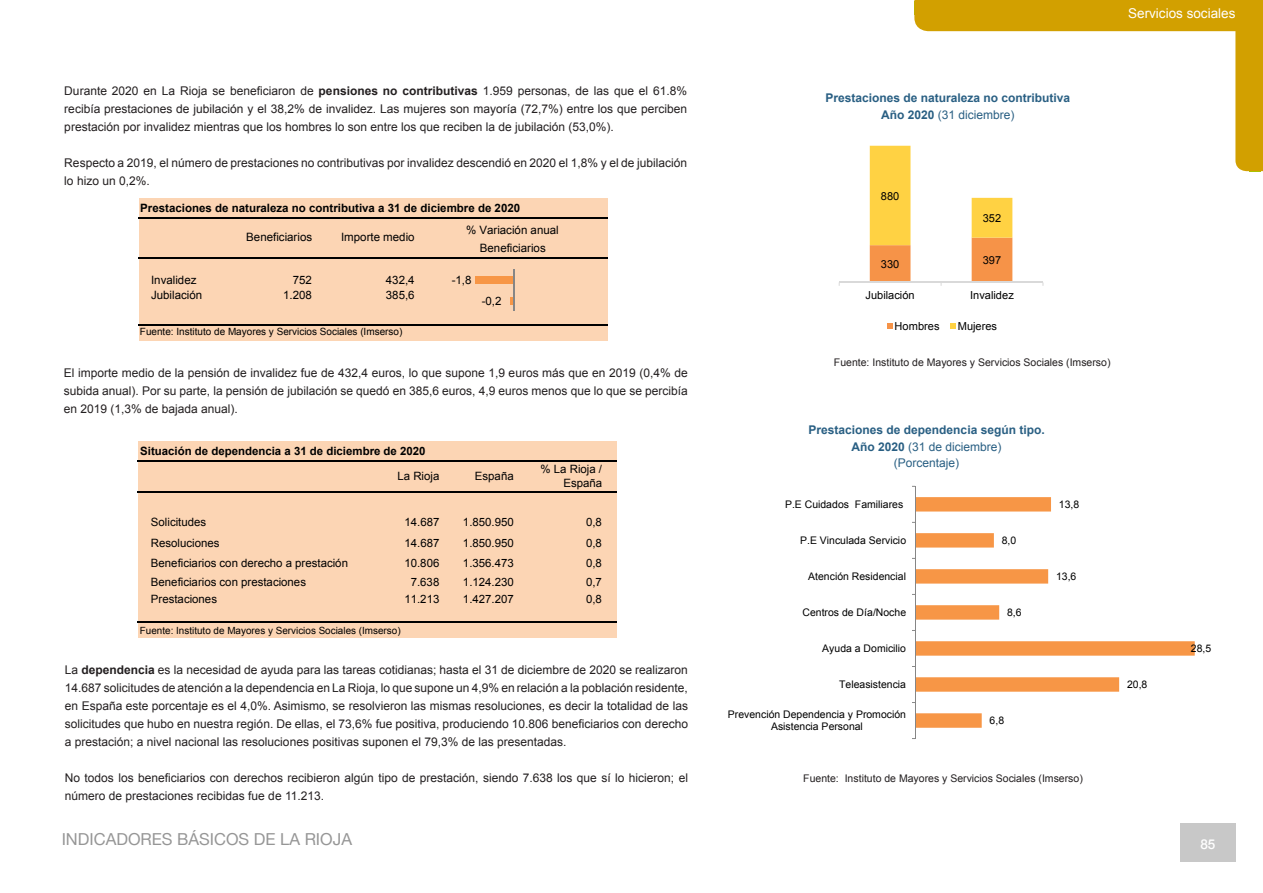
<style>
.page{position:relative;width:1263px;height:893px;background:#fff}
.page>*{position:absolute;margin:0;border:0;box-sizing:border-box;transform-origin:0 0}
.t1{font:16.5px "Helvetica Neue LT";color:#969696}
.t2{font:13.5px "Arial";color:#fff}
.t3{font:500 13.5px "Helvetica Neue LT";color:#fff}
.t4{font:12px/18px "Arial";color:#231f20;text-align:justify}
.titulos_graficos_sim{font:700 12px "Arial";color:#295f83}
.titulos_graficos_sim-2{font:12px "Arial";color:#295f83}
.t5{font:11.55px/18px "Arial";color:#000;text-align:center}
.t6{font:700 11.55px "Arial";color:#000}
.t7{font:11.4px/14.5px "Arial";color:#000;text-align:right}
.t8{font:700 11.4px "Arial";color:#000}
.t9{font:11.1px "Arial";color:#000}
.t10{font:10.5px/12px "Arial";color:#000;text-align:center}
.fuentes_de_graficos{font:10.5px "Arial";color:#231f20}
.t11{font:9.9px "Arial";color:#000}
.s1{font-weight:700}
</style>
<div class="page">
<div style="left:1180px;top:823px;width:55px;height:39px;background:#c8c8c8"></div>
<svg style="left:916px;top:497px;width:279px;height:231px"></svg>
<hr style="left:915px;top:486px;width:1px;height:252px;background:#868686">
<div style="left:139px;top:198px;width:468px;height:142px;background:#fcd5b4"></div>
<hr style="left:138px;top:218px;width:469px;height:1px;background:#000">
<hr style="left:138px;top:257px;width:469px;height:1px;background:#000">
<hr style="left:138px;top:324px;width:469px;height:1px;background:#000">
<div style="left:475px;top:276px;width:39px;height:7px;background:#f79646"></div>
<svg style="left:510px;top:297px;width:3px;height:7px"></svg>
<hr style="left:513px;top:269px;width:1px;height:42px;background:#868686">
<div style="left:138px;top:442px;width:479px;height:196px;background:#fcd5b4"></div>
<hr style="left:138px;top:460px;width:479px;height:1px;background:#000">
<hr style="left:138px;top:491px;width:479px;height:1px;background:#000">
<hr style="left:138px;top:622px;width:479px;height:1px;background:#000">
<hr style="left:839px;top:282px;width:204px;height:1px;background:#d9d9d9">
<svg style="left:870px;top:0;width:393px;height:286px"></svg>
<svg style="left:887px;top:323px;width:5px;height:6px"></svg>
<svg style="left:950px;top:323px;width:5px;height:6px"></svg>
<p class="t4" style="left:64px;top:82px;width:624px">Durante 2020 en La Rioja se beneficiaron de <span class="s1">pensiones no contributivas</span> 1.959 personas, de las que el 61.8% recibía prestaciones de jubilación y el 38,2% de invalidez. Las mujeres son mayoría (72,7%) entre los que perciben prestación por invalidez mientras que los hombres lo son entre los que reciben la de jubilación (53,0%).</p>
<p class="t4" style="left:64px;top:154px;width:624px">Respecto a 2019, el número de prestaciones no contributivas por invalidez descendió en 2020 el 1,8% y el de jubilación lo hizo un 0,2%.</p>
<p class="t6" style="left:140px;top:200px;width:381px">Prestaciones de naturaleza no contributiva a 31 de diciembre de 2020</p>
<p class="t5" style="left:246px;top:228px;width:67px">Beneficiarios</p>
<p class="t5" style="left:341px;top:228px;width:75px">Importe medio</p>
<p class="t5" style="left:466px;top:221px;width:94px">% Variación anual<br>Beneficiarios</p>
<p class="t5" style="left:452px;top:271px;width:21px">-1,8</p>
<p class="t5" style="left:482px;top:292px;width:21px">-0,2</p>
<p class="t5" style="left:151px;top:271px;width:47px">Invalidez</p>
<p class="t5" style="left:293px;top:271px;width:21px">752</p>
<p class="t5" style="left:386px;top:271px;width:30px">432,4</p>
<p class="t5" style="left:151px;top:286px;width:53px">Jubilación</p>
<p class="t5" style="left:283px;top:286px;width:30px">1.208</p>
<p class="t5" style="left:386px;top:286px;width:30px">385,6</p>
<p class="t11" style="left:140px;top:325px;width:264px">Fuente: Instituto de Mayores y Servicios Sociales (Imserso)</p>
<p class="t4" style="left:64px;top:363px;width:625px">El importe medio de la pensión de invalidez fue de 432,4 euros, lo que supone 1,9 euros más que en 2019 (0,4% de subida anual). Por su parte, la pensión de jubilación se quedó en 385,6 euros, 4,9 euros menos que lo que se percibía en 2019 (1,3% de bajada anual).</p>
<p class="t8" style="left:140px;top:443px;width:287px">Situación de dependencia a 31 de diciembre de 2020</p>
<p class="t7" style="left:397px;top:469px;width:43px">La Rioja</p>
<p class="t7" style="left:475px;top:469px;width:40px">España</p>
<p class="t7" style="left:540px;top:462px;width:63px">% La Rioja /<br>España</p>
<p class="t7" style="left:151px;top:514px;width:57px">Solicitudes</p>
<p class="t7" style="left:404px;top:514px;width:36px">14.687</p>
<p class="t7" style="left:463px;top:514px;width:52px">1.850.950</p>
<p class="t7" style="left:586px;top:514px;width:17px">0,8</p>
<p class="t7" style="left:151px;top:535px;width:70px">Resoluciones</p>
<p class="t7" style="left:404px;top:535px;width:36px">14.687</p>
<p class="t7" style="left:463px;top:535px;width:52px">1.850.950</p>
<p class="t7" style="left:586px;top:535px;width:17px">0,8</p>
<p class="t7" style="left:151px;top:556px;width:199px">Beneficiarios con derecho a prestación</p>
<p class="t7" style="left:404px;top:556px;width:36px">10.806</p>
<p class="t7" style="left:463px;top:556px;width:52px">1.356.473</p>
<p class="t7" style="left:586px;top:556px;width:17px">0,8</p>
<p class="t7" style="left:151px;top:575px;width:157px">Beneficiarios con prestaciones</p>
<p class="t7" style="left:411px;top:575px;width:30px">7.638</p>
<p class="t7" style="left:463px;top:575px;width:52px">1.124.230</p>
<p class="t7" style="left:586px;top:575px;width:17px">0,7</p>
<p class="t7" style="left:151px;top:592px;width:68px">Prestaciones</p>
<p class="t7" style="left:404px;top:592px;width:36px">11.213</p>
<p class="t7" style="left:463px;top:592px;width:52px">1.427.207</p>
<p class="t7" style="left:586px;top:592px;width:17px">0,8</p>
<p class="t11" style="left:140px;top:624px;width:262px">Fuente: Instituto de Mayores y Servicios Sociales (Imserso)</p>
<p class="t4" style="left:65px;top:661px;width:625px">La <span class="s1">dependencia</span> es la necesidad de ayuda para las tareas cotidianas; hasta el 31 de diciembre de 2020 se realizaron 14.687 solicitudes de atención a la dependencia en La Rioja, lo que supone un 4,9% en relación a la población residente, en España este porcentaje es el 4,0%. Asimismo, se resolvieron las mismas resoluciones, es decir la totalidad de las solicitudes que hubo en nuestra región. De ellas, el 73,6% fue positiva, produciendo 10.806 beneficiarios con derecho a prestación; a nivel nacional las resoluciones positivas suponen el 79,3% de las presentadas.</p>
<p class="t4" style="left:65px;top:769px;width:625px">No todos los beneficiarios con derechos recibieron algún tipo de prestación, siendo 7.638 los que sí lo hicieron; el número de prestaciones recibidas fue de 11.213.</p>
<h1 class="t1" style="left:62px;top:829px;width:292px">INDICADORES BÁSICOS DE LA RIOJA</h1>
<p class="t2" style="left:1128px;top:4px;width:109px">Servicios sociales</p>
<p class="titulos_graficos_sim" style="left:825px;top:90px;width:246px">Prestaciones de naturaleza no contributiva</p>
<p class="titulos_graficos_sim-2" style="left:881px;top:107px;width:135px"><span class="s1">Año 2020</span> (31 diciembre)</p>
<p class="t9" style="left:881px;top:188px;width:20px">880</p>
<p class="t9" style="left:983px;top:211px;width:20px">352</p>
<p class="t9" style="left:881px;top:257px;width:20px">330</p>
<p class="t9" style="left:983px;top:253px;width:20px">397</p>
<p class="t9" style="left:865px;top:288px;width:51px">Jubilación</p>
<p class="t9" style="left:970px;top:288px;width:45px">Invalidez</p>
<p class="t9" style="left:895px;top:318px;width:46px">Hombres</p>
<p class="t9" style="left:958px;top:318px;width:41px">Mujeres</p>
<p class="fuentes_de_graficos" style="left:834px;top:355px;width:278px">Fuente: Instituto de Mayores y Servicios Sociales (Imserso)</p>
<p class="titulos_graficos_sim" style="left:808px;top:422px;width:238px">Prestaciones de dependencia según tipo.</p>
<p class="titulos_graficos_sim-2" style="left:851px;top:438px;width:152px"><span class="s1">Año 2020</span> (31 de diciembre)</p>
<p class="titulos_graficos_sim-2" style="left:894px;top:455px;width:67px">(Porcentaje)</p>
<p class="t10" style="left:785px;top:498px;width:120px">P.E Cuidados Familiares</p>
<p class="t10" style="left:800px;top:534px;width:108px">P.E Vinculada Servicio</p>
<p class="t10" style="left:808px;top:570px;width:99px">Atención Residencial</p>
<p class="t10" style="left:802px;top:606px;width:105px">Centros de Día/Noche</p>
<p class="t10" style="left:822px;top:642px;width:85px">Ayuda a Domicilio</p>
<p class="t10" style="left:839px;top:678px;width:68px">Teleasistencia</p>
<p class="t10" style="left:728px;top:708px;width:180px">Prevención Dependencia y Promoción<br>Asistencia Personal</p>
<p class="t10" style="left:1002px;top:535px;width:16px">8,0</p>
<p class="t10" style="left:1007px;top:607px;width:16px">8,6</p>
<p class="t10" style="left:990px;top:715px;width:16px">6,8</p>
<p class="t10" style="left:1059px;top:499px;width:22px">13,8</p>
<p class="t10" style="left:1056px;top:571px;width:22px">13,6</p>
<p class="fuentes_de_graficos" style="left:803px;top:771px;width:281px">Fuente: Instituto de Mayores y Servicios Sociales (Imserso)</p>
<p class="t10" style="left:1127px;top:679px;width:22px">20,8</p>
<p class="t10" style="left:1191px;top:643px;width:22px">28,5</p>
<p class="t3" style="left:1200px;top:836px;width:17px">85</p>
</div>
